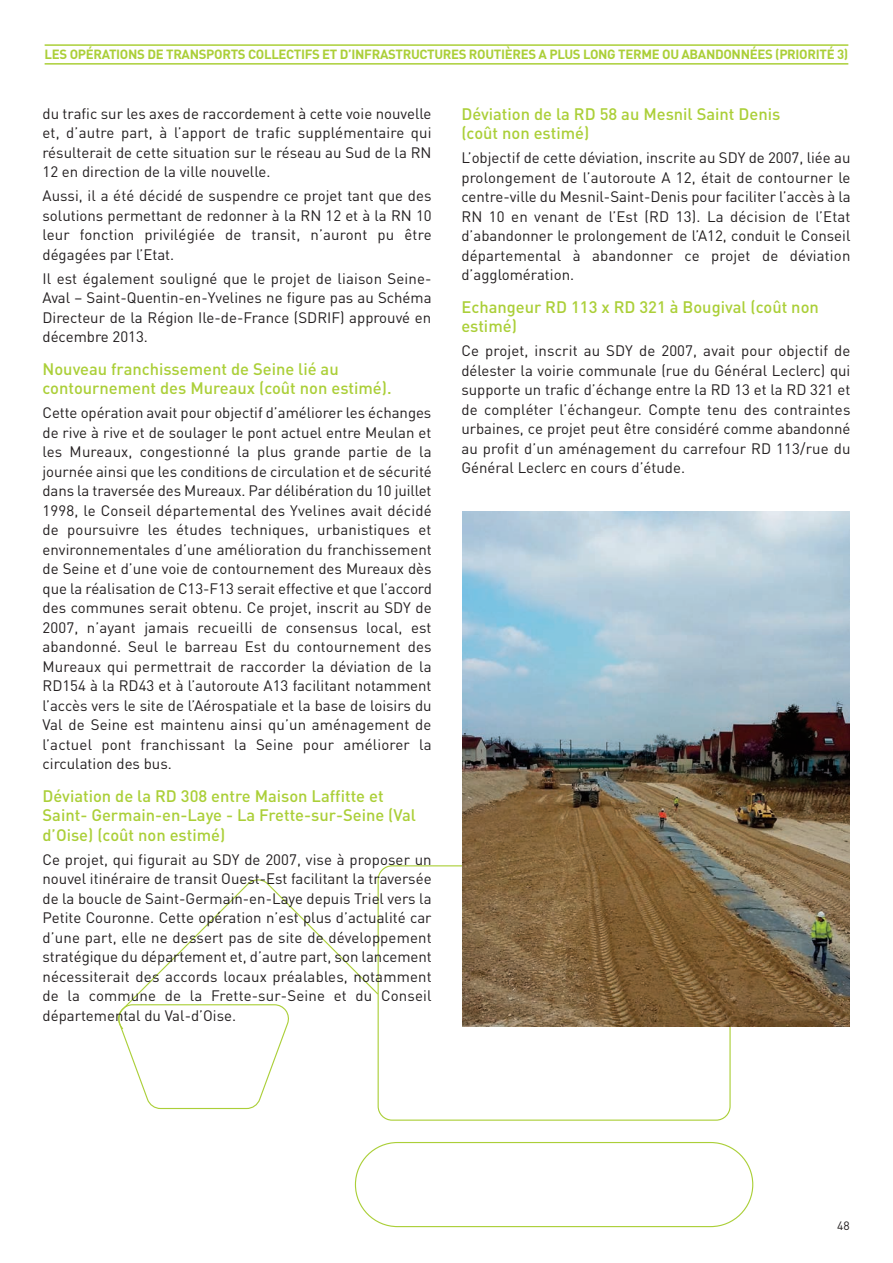
<style>
.page{position:relative;width:893px;height:1263px;background:#fff}
.page>*{position:absolute;margin:0;border:0;box-sizing:border-box;transform-origin:0 0}
.t1{font:500 16.5px/19.5px "DIN";color:#abcf38}
.t2{font:15px/19.5px "DIN";color:#231f20;text-align:justify}
.t3{font:700 13.2px "DIN";letter-spacing:-.025em;color:#abcf38}
.t4{font:12px "DIN";color:#231f20}
</style>
<div class="page">
<div style="left:355px;top:1142px;width:398px;height:85px;border:1px solid #abcf38;border-radius:42px"></div>
<svg style="left:378px;top:865px;width:353px;height:256px"></svg>
<svg style="left:118px;top:877px;width:262px;height:233px"></svg>
<hr style="left:45px;top:44px;width:803px;height:2px;background:#abcf38">
<hr style="left:45px;top:63px;width:803px;height:2px;background:#abcf38">
<img style="left:463px;top:512px;width:387px;height:514px">
<p class="t3" style="left:45px;top:47px;width:805px">LES OPÉRATIONS DE TRANSPORTS COLLECTIFS ET D’INFRASTRUCTURES ROUTIÈRES A PLUS LONG TERME OU ABANDONNÉES (PRIORITÉ 3)</p>
<p class="t2" style="left:43px;top:104px;width:391px">du trafic sur les axes de raccordement à cette voie nouvelle et, d’autre part, à l’apport de trafic supplémentaire qui résulterait de cette situation sur le réseau au Sud de la RN 12 en direction de la ville nouvelle.</p>
<p class="t2" style="left:43px;top:186px;width:391px">Aussi, il a été décidé de suspendre ce projet tant que des solutions permettant de redonner à la RN 12 et à la RN 10 leur fonction privilégiée de transit, n’auront pu être dégagées par l’Etat.</p>
<p class="t2" style="left:43px;top:269px;width:391px">Il est également souligné que le projet de liaison Seine-Aval – Saint-Quentin-en-Yvelines ne figure pas au Schéma Directeur de la Région Ile-de-France (SDRIF) approuvé en décembre 2013.</p>
<p class="t1" style="left:43px;top:359px;width:351px">Nouveau franchissement de Seine lié au contournement des Mureaux (coût non estimé).</p>
<p class="t2" style="left:43px;top:403px;width:391px">Cette opération avait pour objectif d’améliorer les échanges de rive à rive et de soulager le pont actuel entre Meulan et les Mureaux, congestionné la plus grande partie de la journée ainsi que les conditions de circulation et de sécurité dans la traversée des Mureaux. Par délibération du 10 juillet 1998, le Conseil départemental des Yvelines avait décidé de poursuivre les études techniques, urbanistiques et environnementales d’une amélioration du franchissement de Seine et d’une voie de contournement des Mureaux dès que la réalisation de C13-F13 serait effective et que l’accord des communes serait obtenu. Ce projet, inscrit au SDY de 2007, n’ayant jamais recueilli de consensus local, est abandonné. Seul le barreau Est du contournement des Mureaux qui permettrait de raccorder la déviation de la RD154 à la RD43 et à l’autoroute A13 facilitant notamment l’accès vers le site de l’Aérospatiale et la base de loisirs du Val de Seine est maintenu ainsi qu’un aménagement de l’actuel pont franchissant la Seine pour améliorer la circulation des bus.</p>
<p class="t1" style="left:43px;top:786px;width:375px">Déviation de la RD 308 entre Maison Laffitte et<br>Saint- Germain-en-Laye - La Frette-sur-Seine (Val d’Oise) (coût non estimé)</p>
<p class="t2" style="left:43px;top:850px;width:391px">Ce projet, qui figurait au SDY de 2007, vise à proposer un nouvel itinéraire de transit Ouest-Est facilitant la traversée de la boucle de Saint-Germain-en-Laye depuis Triel vers la Petite Couronne. Cette opération n’est plus d’actualité car d’une part, elle ne dessert pas de site de développement stratégique du département et, d’autre part, son lancement nécessiterait des accords locaux préalables, notamment de la commune de la Frette-sur-Seine et du Conseil départemental du Val-d’Oise.</p>
<p class="t1" style="left:461px;top:104px;width:320px">Déviation de la RD 58 au Mesnil Saint Denis (coût non estimé)</p>
<p class="t2" style="left:461px;top:149px;width:391px">L’objectif de cette déviation, inscrite au SDY de 2007, liée au prolongement de l’autoroute A 12, était de contourner le centre-ville du Mesnil-Saint-Denis pour faciliter l’accès à la RN 10 en venant de l’Est (RD 13). La décision de l’Etat d’abandonner le prolongement de l’A12, conduit le Conseil départemental à abandonner ce projet de déviation d’agglomération.</p>
<p class="t1" style="left:461px;top:297px;width:359px">Echangeur RD 113 x RD 321 à Bougival (coût non estimé)</p>
<p class="t2" style="left:461px;top:342px;width:391px">Ce projet, inscrit au SDY de 2007, avait pour objectif de délester la voirie communale (rue du Général Leclerc) qui supporte un trafic d’échange entre la RD 13 et la RD 321 et de compléter l’échangeur. Compte tenu des contraintes urbaines, ce projet peut être considéré comme abandonné au profit d’un aménagement du carrefour RD 113/rue du Général Leclerc en cours d’étude.</p>
<p class="t4" style="left:837px;top:1218px;width:14px">48</p>
</div>
